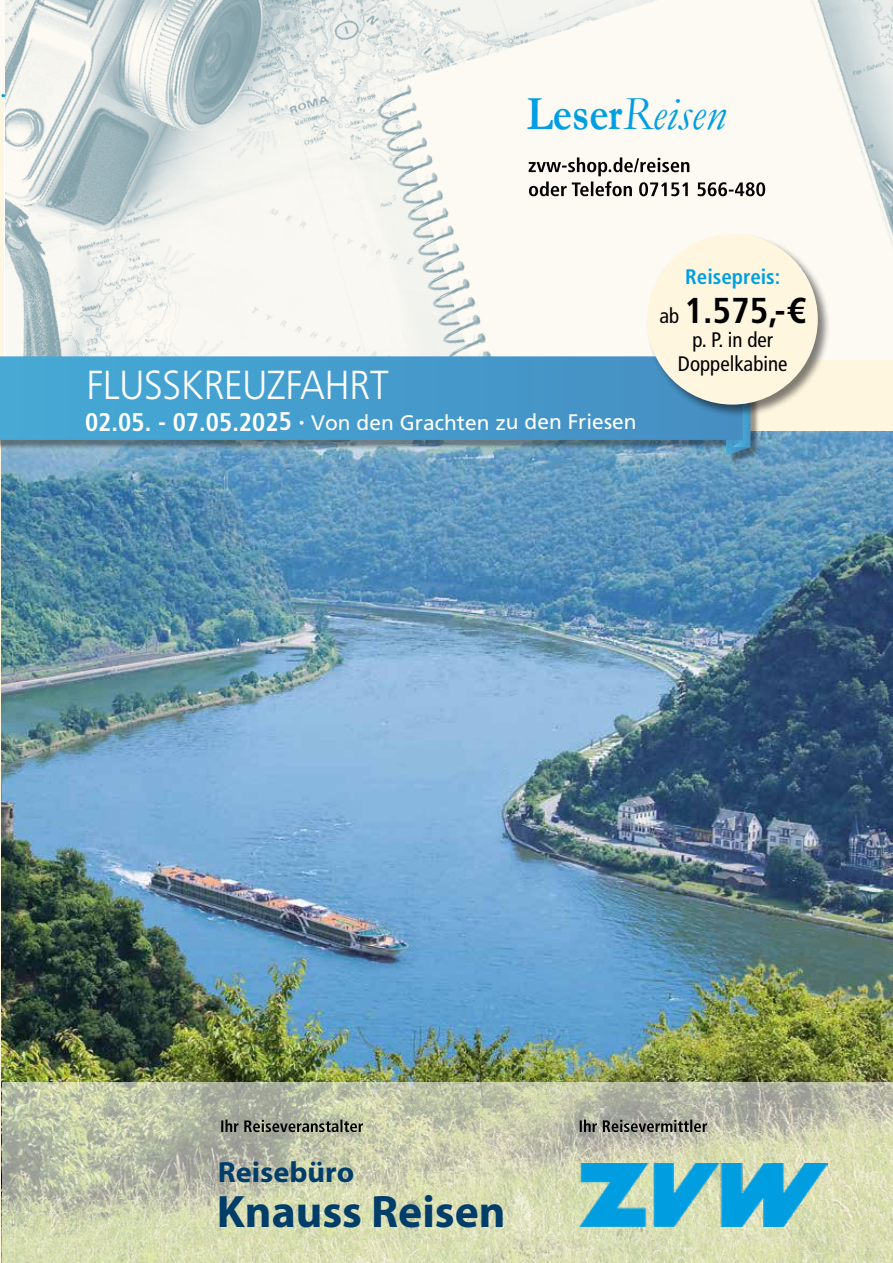
<style>
.page{position:relative;width:893px;height:1263px;background:#fff}
.page>*{position:absolute;margin:0;border:0;box-sizing:border-box;transform-origin:0 0}
.t1{font:italic 47.85px "Garamond";color:#009fe3}
.t2{font:700 45.6px "Myriad Pro";color:#003d69}
.t3{font:300 40.5px "Frutiger LT Pro";letter-spacing:-.005em;color:#fff;scale:.92 1}
.t4{font:700 condensed 36px "Frutiger LT Pro";color:#000}
.t5{font:700 29.25px "Myriad Pro";color:#003d69;scale:1.04 1}
.t6{font:21px "Frutiger LT Pro";letter-spacing:-.005em;color:#fff}
.t7{font:condensed 21px/24px "Frutiger LT Pro";color:#000;text-align:center}
.t8{font:700 condensed 21px "Frutiger LT Pro";color:#009fe3}
.s1{font-weight:700;font-style:normal}
.s2{font-weight:400;font-size:21px}
.s3{font-weight:700;font-stretch:condensed;font-size:25.5px}
</style>
<div class="page">
<hr style="left:0;top:0;width:4px;height:1263px;background:#fff6e0">
<img style="left:4px;top:0;width:1px;height:93px">
<hr style="left:0;top:0;width:4px;height:97px;background:#fdfaf3">
<svg style="left:5px;top:0;width:888px;height:431px;fill:#f9f7f1"></svg>
<svg style="left:529px;top:157px;width:236px;height:39px"></svg>
<svg style="left:0;top:94px;width:4px;height:3px"></svg>
<img style="left:1px;top:431px;width:892px;height:832px">
<div style="left:0;top:351px;width:760px;height:114px;background:#000;opacity:.4"></div>
<svg style="left:726px;top:418px;width:24px;height:37px"></svg>
<svg style="left:0;top:356px;width:743px;height:84px;background:#459dcd"></svg>
<div style="left:646px;top:233px;width:185px;height:185px;background:#000;opacity:.5"></div>
<div style="left:647px;top:234px;width:171px;height:171px;background:#fff6e0;border-radius:50%"></div>
<svg style="left:2px;top:1082px;width:891px;height:181px;background:#caceae"></svg>
<svg style="left:221px;top:1119px;width:142px;height:13px;background:#75786a"></svg>
<svg style="left:580px;top:1119px;width:127px;height:13px;background:#74746c"></svg>
<img style="left:579px;top:1163px;width:248px;height:64px">
<h3 class="t3" style="left:87px;top:361px;width:330px">FLUSSKREUZFAHRT</h3>
<h1 class="t1" style="left:527px;top:82px;width:201px"><span class="s1">Leser</span>Reisen</h1>
<p class="t8" style="left:685px;top:264px;width:97px">Reisepreis:</p>
<h3 class="t4" style="left:660px;top:289px;width:148px"><span class="s2">ab</span> 1.575,-€</h3>
<p class="t7" style="left:678px;top:327px;width:111px">p. P. in der<br>Doppelkabine</p>
<p class="t6" style="left:85px;top:410px;width:553px"><span class="s3">02.05. - 07.05.2025 ·</span> Von den Grachten zu den Friesen</p>
<h3 class="t5" style="left:218px;top:1153px;width:133px">Reisebüro</h3>
<h2 class="t2" style="left:217px;top:1182px;width:290px">Knauss Reisen</h2>
</div>
